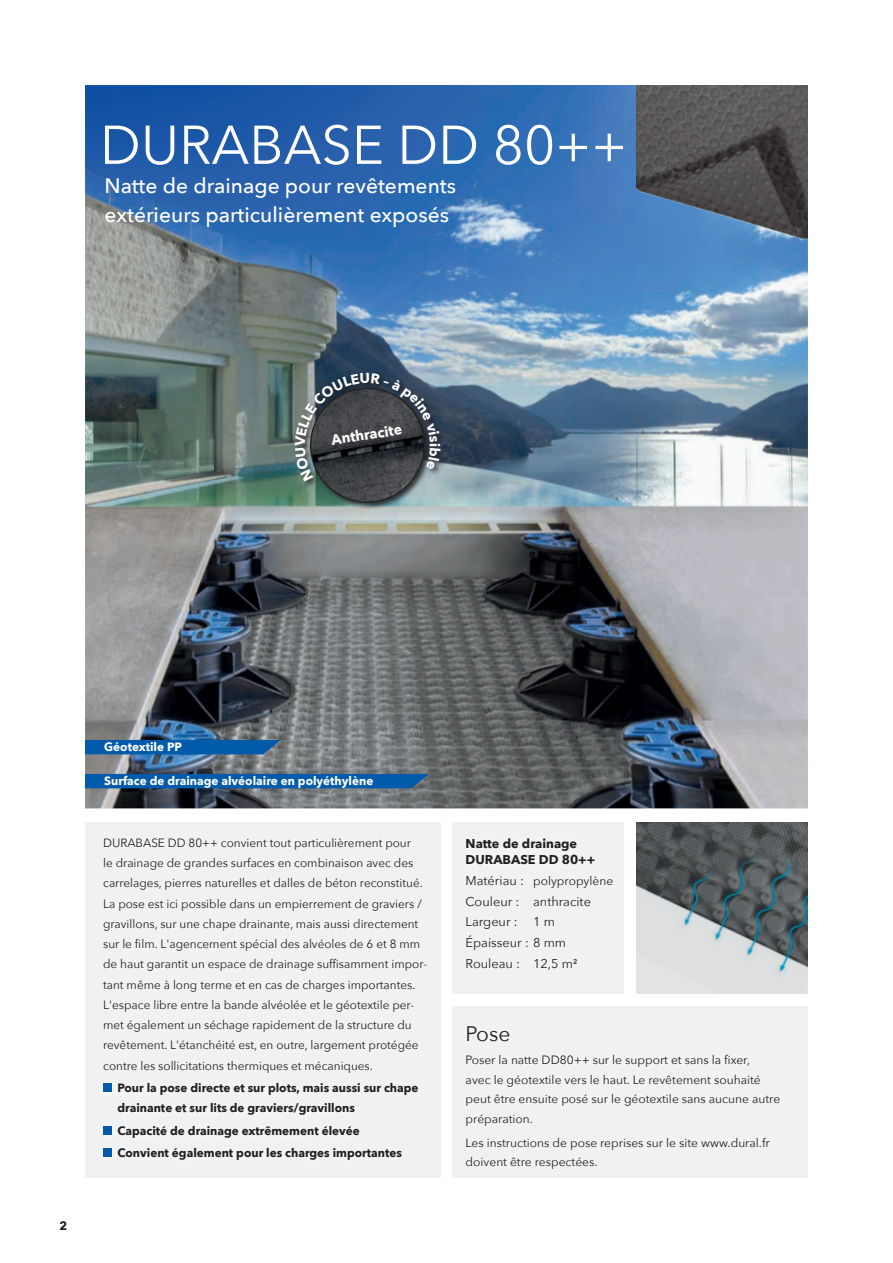
<style>
.page{position:relative;width:893px;height:1263px;background:#fff}
.page>*{position:absolute;margin:0;border:0;box-sizing:border-box;transform-origin:0 0}
.t1{font:54px "Avenir Next";color:#fff}
.t2{font:500 21px/28.5px "Avenir Next";color:#fff}
.t3{font:21px "Avenir Next";color:#231f20}
.t4{font:700 14.4px "Avenir Next";color:#fff}
.t5{font:12.75px/20.7px "Avenir Next";color:#231f20}
.t6{font:700 12.75px/16.5px "Avenir Next";color:#231f20}
.t7{font:12px/20.2px "Avenir Next";color:#231f20}
.t8{font:700 12px/20.2px "Avenir Next";color:#231f20}
.t9{font:700 12px "Avenir Next";color:#fff}
.s1{font-size:12.75px}
</style>
<div class="page">
<div style="left:85px;top:822px;width:184px;height:184px;background:#f0f1f2"></div>
<div style="left:85px;top:1006px;width:184px;height:172px;background:#f0f1f2"></div>
<div style="left:453px;top:822px;width:171px;height:171px;background:#f0f1f2"></div>
<div style="left:269px;top:822px;width:171px;height:184px;background:#f0f1f2"></div>
<div style="left:453px;top:1006px;width:355px;height:172px;background:#f0f1f2"></div>
<div style="left:269px;top:1006px;width:171px;height:172px;background:#f0f1f2"></div>
<img style="left:637px;top:822px;width:171px;height:171px">
<img style="left:85px;top:85px;width:723px;height:723px">
<img style="left:637px;top:85px;width:171px;height:172px">
<div style="left:103px;top:1083px;width:9px;height:9px;background:#015aaa"></div>
<div style="left:103px;top:1126px;width:9px;height:8px;background:#015aaa"></div>
<div style="left:103px;top:1148px;width:9px;height:9px;background:#015aaa"></div>
<div style="left:85px;top:774px;width:344px;height:14px;background:#015aaa"></div>
<div style="left:85px;top:740px;width:196px;height:14px;background:#015aaa"></div>
<div style="left:294px;top:371px;width:154px;height:139px;background:#231f20;opacity:.85"></div>
<img style="left:311px;top:388px;width:113px;height:114px;border-radius:57px">
<svg style="left:295px;top:373px;width:146px;height:108px;background:#40484e"></svg>
<h1 class="t1" style="left:100px;top:99px;width:529px">DURABASE DD 80++</h1>
<h2 class="t2" style="left:105px;top:171px;width:353px">Natte de drainage pour revêtements extérieurs particulièrement exposés</h2>
<p class="t4" style="left:330px;top:428px;width:73px;rotate:-9deg">Anthracite</p>
<p class="t8" style="left:60px;top:1216px;width:9px">2</p>
<p class="t9" style="left:104px;top:736px;width:79px">Géotextile PP</p>
<p class="t9" style="left:104px;top:770px;width:271px">Surface de drainage alvéolaire en polyéthylène</p>
<p class="t7" style="left:103px;top:832px;width:325px">DURABASE DD 80++ convient tout particulièrement pour<br>le drainage de grandes surfaces en combinaison avec des carrelages, pierres naturelles et dalles de béton reconstitué.<br>La pose est ici possible dans un empierrement de graviers / gravillons, sur une chape drainante, mais aussi directement sur le film. L'agencement spécial des alvéoles de 6 et 8 mm de haut garantit un espace de drainage suffisamment impor&shy;tant même à long terme et en cas de charges importantes.<br>L'espace libre entre la bande alvéolée et le géotextile per&shy;met également un séchage rapidement de la structure du revêtement. L'étanchéité est, en outre, largement protégée contre les sollicitations thermiques et mécaniques.</p>
<p class="t8" style="left:117px;top:1077px;width:303px">Pour la pose directe et sur plots, mais aussi sur chape drainante et sur lits de graviers/gravillons</p>
<p class="t8" style="left:117px;top:1119px;width:286px;line-height:22.4px">Capacité de drainage extrêmement élevée<br>Convient également pour les charges importantes</p>
<p class="t6" style="left:466px;top:835px;width:131px">Natte de drainage<br>DURABASE DD 80++</p>
<p class="t7" style="left:466px;top:870px;width:149px"><span class="s1">Matériau :</span> polypropylène</p>
<p class="t5" style="left:466px;top:890px;width:127px">Couleur : anthracite<br>Largeur : 1 m<br>Épaisseur : 8 mm<br>Rouleau : 12,5 m<sup>2</sup></p>
<h2 class="t3" style="left:466px;top:1015px;width:46px">Pose</h2>
<p class="t7" style="left:466px;top:1050px;width:316px;line-height:19.5px">Poser la natte DD80++ sur le support et sans la fixer,<br>avec le géotextile vers le haut. Le revêtement souhaité peut être ensuite posé sur le géotextile sans aucune autre préparation.</p>
<p class="t7" style="left:466px;top:1132px;width:306px;line-height:19.5px">Les instructions de pose reprises sur le site www.dural.fr doivent être respectées.</p>
</div>
